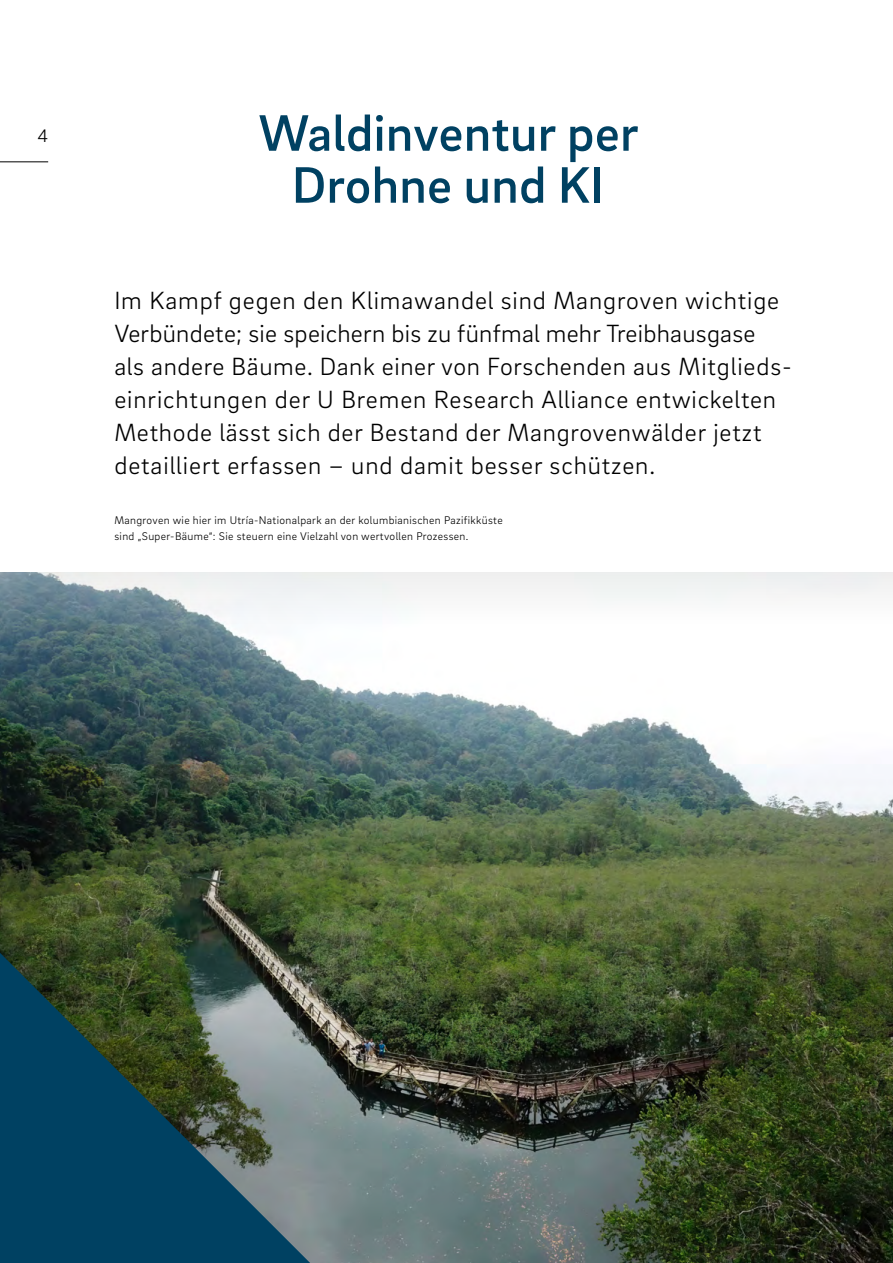
<style>
.page{position:relative;width:893px;height:1263px;background:#fff}
.page>*{position:absolute;margin:0;border:0;box-sizing:border-box;transform-origin:0 0}
.t1{font:500 52.5px/52.1px "Brix Sans";letter-spacing:.01em;color:#004162;text-align:center}
.t2{font:300 25.5px/33px "Brix Sans";letter-spacing:.03em;color:#000}
.t3{font:300 18.6px "Brix Sans";color:#000}
.t4{font:300 11.4px/15.8px "Brix Sans";letter-spacing:.03em;color:#000}
</style>
<div class="page">
<hr style="left:0;top:162px;width:48px;height:1px;background:#000">
<img style="left:0;top:626px;width:893px;height:637px">
<svg style="left:0;top:572px;width:893px;height:54px;fill:#f2f4f4"></svg>
<svg style="left:0;top:953px;width:310px;height:310px;background:#2c535a"></svg>
<p class="t3" style="left:37px;top:124px;width:12px">4</p>
<h1 class="t1" style="left:258px;top:105px;width:382px">Waldinventur per<br>Drohne und KI</h1>
<p class="t2" style="left:114px;top:283px;width:679px">Im Kampf gegen den Klimawandel sind Mangroven wichtige Verbündete; sie speichern bis zu fünfmal mehr Treibhausgase als andere Bäume. Dank einer von Forschenden aus Mitglieds&shy;einrichtungen der U Bremen Research Alliance entwickelten Methode lässt sich der Bestand der Mangrovenwälder jetzt detailliert erfassen – und damit besser schützen.</p>
<p class="t4" style="left:114px;top:512px;width:390px">Mangroven wie hier im Utría-Nationalpark an der kolumbianischen Pazifikküste sind „Super-Bäume“: Sie steuern eine Vielzahl von wertvollen Prozessen.</p>
</div>
